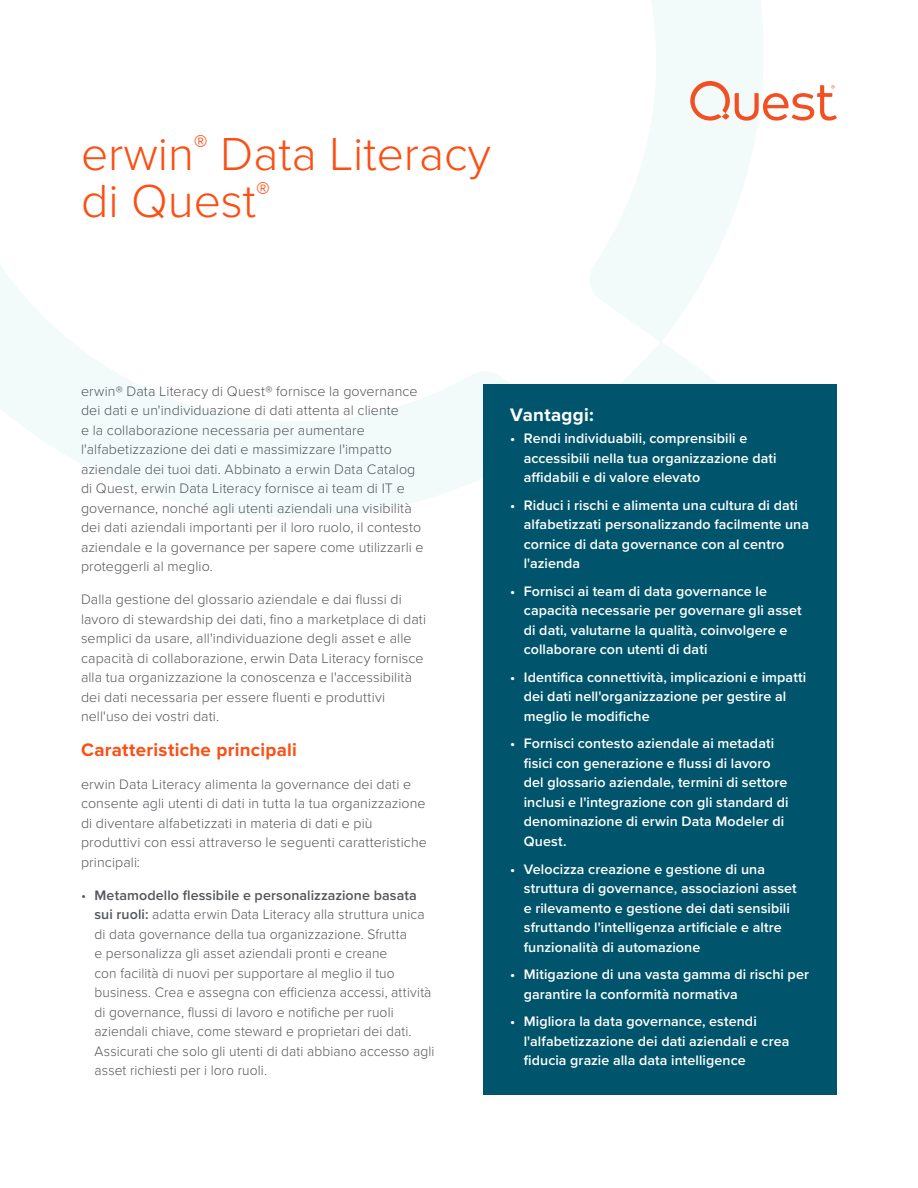
<style>
.page{position:relative;width:918px;height:1188px;background:#fff}
.page>*{position:absolute;margin:0;border:0;box-sizing:border-box;transform-origin:0 0}
.Cover_Headline_A{font:300 48px/46.5px "Proxima Nova";color:#fb4f14}
.Body{font:700 18.75px "Proxima Nova";letter-spacing:.015em;color:#fb4f14}
.Benefits_Headline{font:700 18.75px "Proxima Nova";letter-spacing:.015em;color:#fff}
.Body-2{font:300 14.25px/19.5px "Proxima Nova";letter-spacing:.005em;color:#53565a}
.t1{font:600 14.25px/19.5px "Proxima Nova";letter-spacing:.005em;color:#fff}
.s1{font-weight:600}
</style>
<div class="page">
<svg style="left:0;top:0;width:763px;height:518px"></svg>
<svg style="left:690px;top:81px;width:147px;height:40px"></svg>
<div style="left:483px;top:384px;width:354px;height:711px;background:#00556c"></div>
<p class="Cover_Headline_A" style="left:81px;top:129px;width:412px">erwin<sup>®</sup> Data Literacy di Quest<sup>®</sup></p>
<p class="Body-2" style="left:81px;top:381px;width:344px">erwin® Data Literacy di Quest® fornisce la governance dei dati e un'individuazione di dati attenta al cliente<br>e la collaborazione necessaria per aumentare l'alfabetizzazione dei dati e massimizzare l'impatto aziendale dei tuoi dati. Abbinato a erwin Data Catalog di Quest, erwin Data Literacy fornisce ai team di IT e governance, nonché agli utenti aziendali una visibilità dei dati aziendali importanti per il loro ruolo, il contesto aziendale e la governance per sapere come utilizzarli e proteggerli al meglio.</p>
<p class="Body-2" style="left:81px;top:589px;width:347px">Dalla gestione del glossario aziendale e dai flussi di lavoro di stewardship dei dati, fino a marketplace di dati semplici da usare, all'individuazione degli asset e alle capacità di collaborazione, erwin Data Literacy fornisce alla tua organizzazione la conoscenza e l'accessibilità dei dati necessaria per essere fluenti e produttivi nell'uso dei vostri dati.</p>
<p class="Body" style="left:81px;top:736px;width:218px">Caratteristiche principali</p>
<p class="Body-2" style="left:81px;top:774px;width:347px">erwin Data Literacy alimenta la governance dei dati e consente agli utenti di dati in tutta la tua organizzazione di diventare alfabetizzati in materia di dati e più produttivi con essi attraverso le seguenti caratteristiche principali:</p>
<p class="Body-2" style="left:94px;top:885px;width:341px;text-indent:-14px">• <span class="s1">Metamodello flessibile e personalizzazione basata sui ruoli:</span> adatta erwin Data Literacy alla struttura unica di data governance della tua organizzazione. Sfrutta<br>e personalizza gli asset aziendali pronti e creane<br>con facilità di nuovi per supportare al meglio il tuo business. Crea e assegna con efficienza accessi, attività di governance, flussi di lavoro e notifiche per ruoli aziendali chiave, come steward e proprietari dei dati.<br>Assicurati che solo gli utenti di dati abbiano accesso agli asset richiesti per i loro ruoli.</p>
<p class="Benefits_Headline" style="left:510px;top:401px;width:85px">Vantaggi:</p>
<p class="t1" style="left:524px;top:428px;width:254px;text-indent:-14px">• Rendi individuabili, comprensibili e accessibili nella tua organizzazione dati affidabili e di valore elevato</p>
<p class="t1" style="left:524px;top:495px;width:287px;text-indent:-14px">• Riduci i rischi e alimenta una cultura di dati alfabetizzati personalizzando facilmente una cornice di data governance con al centro l'azienda</p>
<p class="t1" style="left:524px;top:581px;width:279px;text-indent:-14px">• Fornisci ai team di data governance le capacità necessarie per governare gli asset di dati, valutarne la qualità, coinvolgere e collaborare con utenti di dati</p>
<p class="t1" style="left:524px;top:667px;width:284px;text-indent:-14px">• Identifica connettività, implicazioni e impatti dei dati nell'organizzazione per gestire al meglio le modifiche</p>
<p class="t1" style="left:524px;top:734px;width:266px;text-indent:-14px">• Fornisci contesto aziendale ai metadati fisici con generazione e flussi di lavoro del glossario aziendale, termini di settore inclusi e l'integrazione con gli standard di denominazione di erwin Data Modeler di Quest.</p>
<p class="t1" style="left:524px;top:859px;width:274px;text-indent:-14px">• Velocizza creazione e gestione di una struttura di governance, associazioni asset e rilevamento e gestione dei dati sensibili sfruttando l'intelligenza artificiale e altre funzionalità di automazione</p>
<p class="t1" style="left:524px;top:964px;width:287px;text-indent:-14px">• Mitigazione di una vasta gamma di rischi per garantire la conformità normativa</p>
<p class="t1" style="left:524px;top:1011px;width:267px;text-indent:-14px">• Migliora la data governance, estendi l'alfabetizzazione dei dati aziendali e crea fiducia grazie alla data intelligence</p>
</div>
